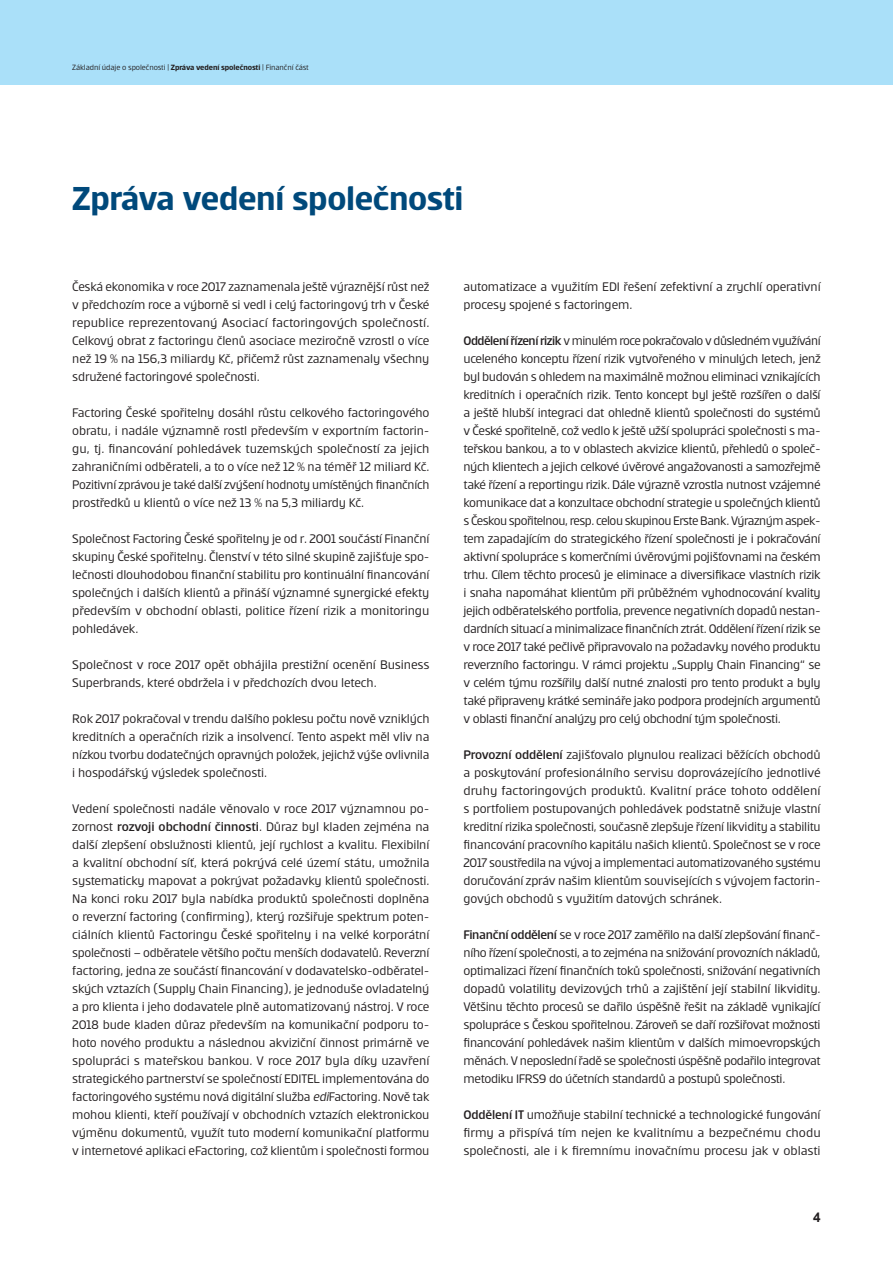
<style>
.page{position:relative;width:893px;height:1263px;background:#fff}
.page>*{position:absolute;margin:0;border:0;box-sizing:border-box;transform-origin:0 0}
.cza_Nadpis_1{font:700 36px "Erste";letter-spacing:-.01em;color:#00497b}
._10_czf_Text{font:13.5px/18px "Erste";letter-spacing:-.01em;color:#231f20;text-align:justify}
.t1{font:700 13.5px "Arial";color:#231f20}
._10_zz_Zahlavi{font:8.25px "Erste";letter-spacing:-.01em;color:#231f20}
.s1{font-weight:700}
.s2{font-weight:500}
.s3{font-style:italic}
</style>
<div class="page">
<div style="left:0;top:0;width:893px;height:85px;background:#aae0f9"></div>
<p class="_10_zz_Zahlavi" style="left:72px;top:63px;width:238px">Základní údaje o společnosti | <span class="s1">Zpráva vedení společnosti</span> | Finanční část</p>
<p class="cza_Nadpis_1" style="left:72px;top:180px;width:393px">Zpráva vedení společnosti</p>
<p class="_10_czf_Text" style="left:72px;top:277px;width:359px">Česká ekonomika v roce 2017 zaznamenala ještě výraznější růst než v předchozím roce a výborně si vedl i celý factoringový trh v České republice reprezentovaný Asociací factoringových společností.<br>Celkový obrat z factoringu členů asociace meziročně vzrostl o více než 19 % na 156,3 miliardy Kč, přičemž růst zaznamenaly všechny sdružené factoringové společnosti.</p>
<p class="_10_czf_Text" style="left:72px;top:403px;width:359px">Factoring České spořitelny dosáhl růstu celkového factoringového obratu, i nadále významně rostl především v exportním factorin&shy;gu, tj. financování pohledávek tuzemských společností za jejich zahraničními odběrateli, a to o více než 12 % na téměř 12 miliard Kč.<br>Pozitivní zprávou je také další zvýšení hodnoty umístěných finančních prostředků u klientů o více než 13 % na 5,3 miliardy Kč.</p>
<p class="_10_czf_Text" style="left:72px;top:529px;width:359px">Společnost Factoring České spořitelny je od r. 2001 součástí Finanční skupiny České spořitelny. Členství v této silné skupině zajišťuje spo&shy;lečnosti dlouhodobou finanční stabilitu pro kontinuální financování společných i dalších klientů a přináší významné synergické efekty především v obchodní oblasti, politice řízení rizik a monitoringu pohledávek.</p>
<p class="_10_czf_Text" style="left:72px;top:655px;width:359px">Společnost v roce 2017 opět obhájila prestižní ocenění Business<br>Superbrands, které obdržela i v předchozích dvou letech.</p>
<p class="_10_czf_Text" style="left:72px;top:709px;width:359px">Rok 2017 pokračoval v trendu dalšího poklesu počtu nově vzniklých kreditních a operačních rizik a insolvencí. Tento aspekt měl vliv na nízkou tvorbu dodatečných opravných položek, jejichž výše ovlivnila i hospodářský výsledek společnosti.</p>
<p class="_10_czf_Text" style="left:72px;top:799px;width:359px">Vedení společnosti nadále věnovalo v roce 2017 významnou po&shy;zornost <span class="s2">rozvoji obchodní činnosti</span>. Důraz byl kladen zejména na další zlepšení obslužnosti klientů, její rychlost a kvalitu. Flexibilní a kvalitní obchodní síť, která pokrývá celé území státu, umožnila systematicky mapovat a pokrývat požadavky klientů společnosti.<br>Na konci roku 2017 byla nabídka produktů společnosti doplněna o reverzní factoring (confirming), který rozšiřuje spektrum poten&shy;ciálních klientů Factoringu České spořitelny i na velké korporátní společnosti – odběratele většího počtu menších dodavatelů. Reverzní factoring, jedna ze součástí financování v dodavatelsko-odběratel&shy;ských vztazích (Supply Chain Financing), je jednoduše ovladatelný a pro klienta i jeho dodavatele plně automatizovaný nástroj. V roce 2018 bude kladen důraz především na komunikační podporu to&shy;hoto nového produktu a následnou akviziční činnost primárně ve spolupráci s mateřskou bankou. V roce 2017 byla díky uzavření strategického partnerství se společností EDITEL implementována do factoringového systému nová digitální služba <span class="s3">edi</span>Factoring. Nově tak mohou klienti, kteří používají v obchodních vztazích elektronickou výměnu dokumentů, využít tuto moderní komunikační platformu v internetové aplikaci eFactoring, což klientům i společnosti formou</p>
<p class="_10_czf_Text" style="left:463px;top:277px;width:359px">automatizace a využitím EDI řešení zefektivní a zrychlí operativní procesy spojené s factoringem.</p>
<p class="_10_czf_Text" style="left:463px;top:331px;width:359px"><span class="s2">Oddělení řízení rizik</span> v minulém roce pokračovalo v důsledném využívání uceleného konceptu řízení rizik vytvořeného v minulých letech, jenž byl budován s ohledem na maximálně možnou eliminaci vznikajících kreditních i operačních rizik. Tento koncept byl ještě rozšířen o další a ještě hlubší integraci dat ohledně klientů společnosti do systémů v České spořitelně, což vedlo k ještě užší spolupráci společnosti s ma&shy;teřskou bankou, a to v oblastech akvizice klientů, přehledů o společ&shy;ných klientech a jejich celkové úvěrové angažovanosti a samozřejmě také řízení a reportingu rizik. Dále výrazně vzrostla nutnost vzájemné komunikace dat a konzultace obchodní strategie u společných klientů s Českou spořitelnou, resp. celou skupinou Erste Bank. Výrazným aspek&shy;tem zapadajícím do strategického řízení společnosti je i pokračování aktivní spolupráce s komerčními úvěrovými pojišťovnami na českém trhu. Cílem těchto procesů je eliminace a diversifikace vlastních rizik i snaha napomáhat klientům při průběžném vyhodnocování kvality jejich odběratelského portfolia, prevence negativních dopadů nestan&shy;dardních situací a minimalizace finančních ztrát. Oddělení řízení rizik se v roce 2017 také pečlivě připravovalo na požadavky nového produktu reverzního factoringu. V rámci projektu „Supply Chain Financing“ se v celém týmu rozšířily další nutné znalosti pro tento produkt a byly také připraveny krátké semináře jako podpora prodejních argumentů v oblasti finanční analýzy pro celý obchodní tým společnosti.</p>
<p class="_10_czf_Text" style="left:463px;top:745px;width:359px"><span class="s2">Provozní oddělení</span> zajišťovalo plynulou realizaci běžících obchodů a poskytování profesionálního servisu doprovázejícího jednotlivé druhy factoringových produktů. Kvalitní práce tohoto oddělení s portfoliem postupovaných pohledávek podstatně snižuje vlastní kreditní rizika společnosti, současně zlepšuje řízení likvidity a stabilitu financování pracovního kapitálu našich klientů. Společnost se v roce 2017 soustředila na vývoj a implementaci automatizovaného systému doručování zpráv našim klientům souvisejících s vývojem factorin&shy;gových obchodů s využitím datových schránek.</p>
<p class="_10_czf_Text" style="left:463px;top:925px;width:359px"><span class="s2">Finanční oddělení</span> se v roce 2017 zaměřilo na další zlepšování finanč&shy;ního řízení společnosti, a to zejména na snižování provozních nákladů, optimalizaci řízení finančních toků společnosti, snižování negativních dopadů volatility devizových trhů a zajištění její stabilní likvidity.<br>Většinu těchto procesů se dařilo úspěšně řešit na základě vynikající spolupráce s Českou spořitelnou. Zároveň se daří rozšiřovat možnosti financování pohledávek našim klientům v dalších mimoevropských měnách. V neposlední řadě se společnosti úspěšně podařilo integrovat metodiku IFRS9 do účetních standardů a postupů společnosti.</p>
<p class="_10_czf_Text" style="left:463px;top:1105px;width:359px"><span class="s2">Oddělení IT</span> umožňuje stabilní technické a technologické fungování firmy a přispívá tím nejen ke kvalitnímu a bezpečnému chodu společnosti, ale i k firemnímu inovačnímu procesu jak v oblasti</p>
<p class="t1" style="left:813px;top:1207px;width:9px">4</p>
</div>
